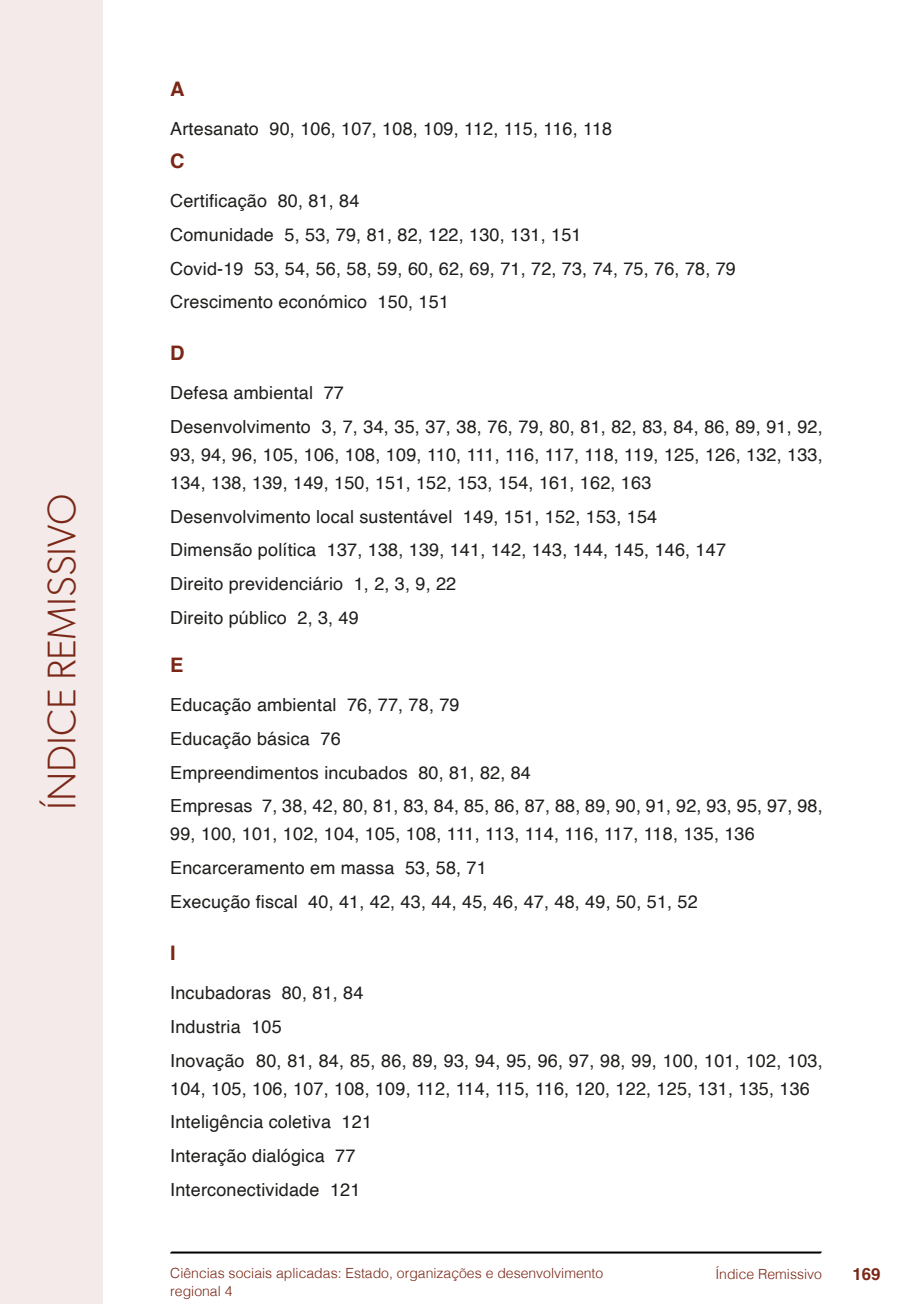
<style>
.page{position:relative;width:908px;height:1304px;background:#fff}
.page>*{position:absolute;margin:0;border:0;box-sizing:border-box;transform-origin:0 0}
.t1{font:300 40px "Gibson";color:#7a2717}
.t2{font:700 20px "Helvetica";color:#7a2717}
.t3{font:18px/33.6px "Helvetica";letter-spacing:.01em;color:#1d1d1b}
.t4{font:700 16.8px "Helvetica";color:#7a2717}
.t5{font:300 14px "Helvetica";color:#7a2717}
</style>
<div class="page">
<svg style="left:170px;top:1251px;width:651px;height:3px;background:#515151"></svg>
<div style="left:0;top:0;width:103px;height:1304px;background:#f3eae9"></div>
<h1 class="t1" style="left:37px;top:810px;width:317px;rotate:-90deg">ÍNDICE REMISSIVO</h1>
<p class="t2" style="left:170px;top:77px;width:16px">A</p>
<p class="t3" style="left:170px;top:113px;width:443px">Artesanato 90, 106, 107, 108, 109, 112, 115, 116, 118</p>
<p class="t2" style="left:170px;top:149px;width:16px">C</p>
<p class="t3" style="left:170px;top:185px;width:567px">Certificação 80, 81, 84<br>Comunidade 5, 53, 79, 81, 82, 122, 130, 131, 151<br>Covid-19 53, 54, 56, 58, 59, 60, 62, 69, 71, 72, 73, 74, 75, 76, 78, 79<br>Crescimento económico 150, 151</p>
<p class="t2" style="left:170px;top:341px;width:16px">D</p>
<p class="t3" style="left:170px;top:377px;width:653px">Defesa ambiental 77<br>Desenvolvimento 3, 7, 34, 35, 37, 38, 76, 79, 80, 81, 82, 83, 84, 86, 89, 91, 92,</p>
<p class="t3" style="left:170px;top:441px;width:653px;line-height:28px">93, 94, 96, 105, 106, 108, 109, 110, 111, 116, 117, 118, 119, 125, 126, 132, 133,<br>134, 138, 139, 149, 150, 151, 152, 153, 154, 161, 162, 163</p>
<p class="t3" style="left:170px;top:500px;width:557px">Desenvolvimento local sustentável 149, 151, 152, 153, 154<br>Dimensão política 137, 138, 139, 141, 142, 143, 144, 145, 146, 147<br>Direito previdenciário 1, 2, 3, 9, 22<br>Direito público 2, 3, 49</p>
<p class="t2" style="left:170px;top:653px;width:15px">E</p>
<p class="t3" style="left:170px;top:689px;width:653px">Educação ambiental 76, 77, 78, 79<br>Educação básica 76<br>Empreendimentos incubados 80, 81, 82, 84<br>Empresas 7, 38, 42, 80, 81, 83, 84, 85, 86, 87, 88, 89, 90, 91, 92, 93, 95, 97, 98,</p>
<p class="t3" style="left:170px;top:818px;width:585px">99, 100, 101, 102, 104, 105, 108, 111, 113, 114, 116, 117, 118, 135, 136<br>Encarceramento em massa 53, 58, 71<br>Execução fiscal 40, 41, 42, 43, 44, 45, 46, 47, 48, 49, 50, 51, 52</p>
<p class="t2" style="left:170px;top:941px;width:7px">I</p>
<p class="t3" style="left:170px;top:977px;width:653px">Incubadoras 80, 81, 84<br>Industria 105<br>Inovação 80, 81, 84, 85, 86, 89, 93, 94, 95, 96, 97, 98, 99, 100, 101, 102, 103,</p>
<p class="t3" style="left:170px;top:1072px;width:641px">104, 105, 106, 107, 108, 109, 112, 114, 115, 116, 120, 122, 125, 131, 135, 136<br>Inteligência coletiva 121<br>Interação dialógica 77<br>Interconectividade 121</p>
<p class="t5" style="left:715px;top:1262px;width:108px">Índice Remissivo</p>
<p class="t5" style="left:170px;top:1261px;width:434px">Ciências sociais aplicadas: Estado, organizações e desenvolvimento</p>
<p class="t4" style="left:851px;top:1264px;width:30px">169</p>
<p class="t5" style="left:170px;top:1279px;width:64px">regional 4</p>
</div>
